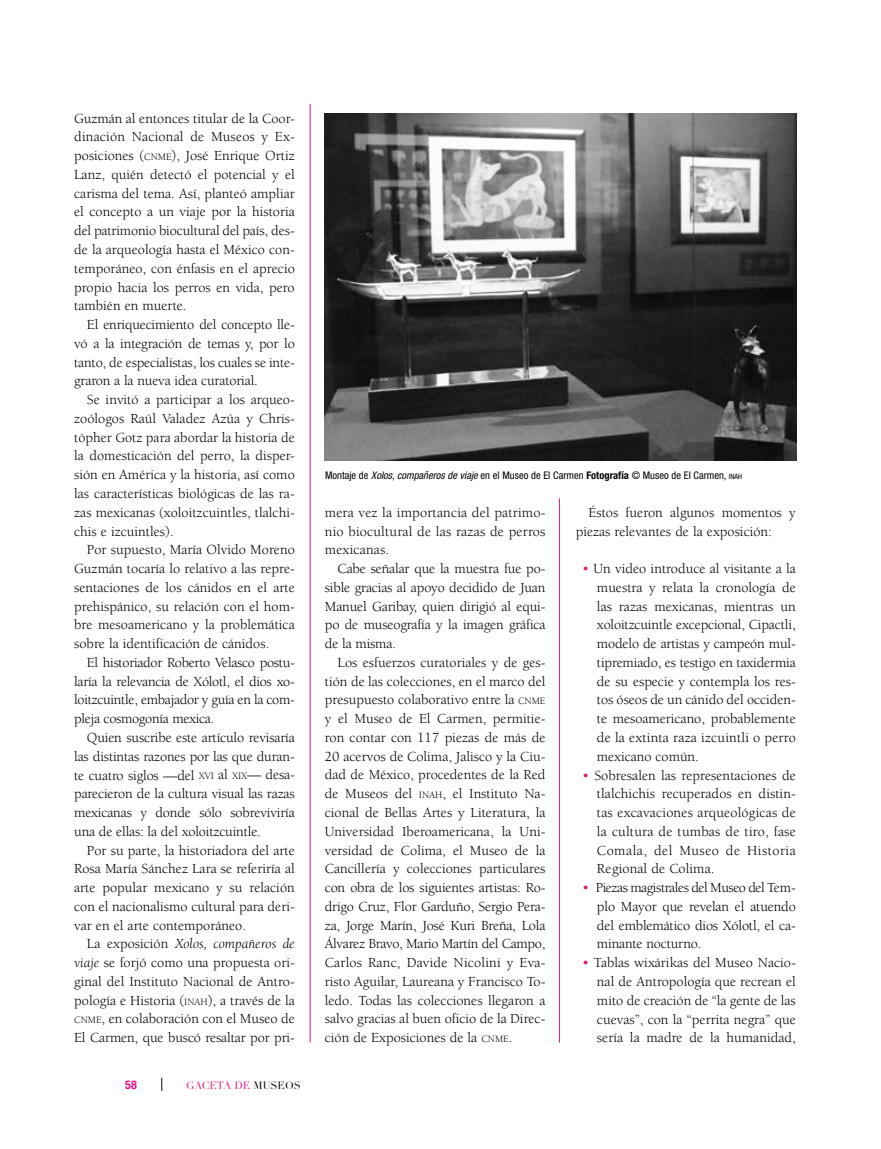
<style>
.page{position:relative;width:881px;height:1149px;background:#fff}
.page>*{position:absolute;margin:0;border:0;box-sizing:border-box;transform-origin:0 0}
.t1{font:14.25px/18.8px "Berkeley";color:#000;text-align:justify}
.t2{font:700 condensed 12px "Helvetica Neue";color:#e11383}
.t3{font:condensed 10.5px "Helvetica Neue";color:#000}
.t4{font:10.5px "Didot LH";color:#e11383}
.s1{font-size:10.05px}
.s2{font-style:italic}
.s3{font-style:inherit}
.s4{color:#000}
.s5{font-weight:700}
.s6{font-size:7.35px}
.s7{color:#e11383}
</style>
<div class="page">
<svg style="left:161px;top:1077px;width:1px;height:13px"></svg>
<hr style="left:310px;top:104px;width:1px;height:938px;background:#e11383">
<hr style="left:559px;top:498px;width:1px;height:544px;background:#e11383">
<img style="left:325px;top:113px;width:471px;height:347px">
<p class="t1" style="left:74px;top:109px;width:222px">Guzmán al entonces titular de la Coor&shy;dinación Nacional de Museos y Ex&shy;posiciones (<span class="s1">CNME</span>), José Enrique Ortiz Lanz, quién detectó el potencial y el carisma del tema. Así, planteó ampliar el concepto a un viaje por la historia del patrimonio biocultural del país, des&shy;de la arqueología hasta el México con&shy;temporáneo, con énfasis en el aprecio propio hacia los perros en vida, pero también en muerte.</p>
<p class="t1" style="left:74px;top:315px;width:222px;text-indent:13px">El enriquecimiento del concepto lle&shy;vó a la integración de temas y, por lo tanto, de especialistas, los cuales se inte&shy;graron a la nueva idea curatorial.</p>
<p class="t1" style="left:74px;top:390px;width:222px;text-indent:13px">Se invitó a participar a los arqueo&shy;zoólogos Raúl Valadez Azúa y Chris&shy;töpher Gotz para abordar la historia de la domesticación del perro, la disper&shy;sión en América y la historia, así como las características biológicas de las ra&shy;zas mexicanas (xoloitzcuintles, tlalchi&shy;chis e izcuintles).</p>
<p class="t1" style="left:74px;top:540px;width:222px;text-indent:13px">Por supuesto, María Olvido Moreno Guzmán tocaría lo relativo a las repre&shy;sentaciones de los cánidos en el arte prehispánico, su relación con el hom&shy;bre mesoamericano y la problemática sobre la identificación de cánidos.</p>
<p class="t1" style="left:74px;top:653px;width:222px;text-indent:13px">El historiador Roberto Velasco postu&shy;laría la relevancia de Xólotl, el dios xo&shy;loitzcuintle, embajador y guía en la com&shy;pleja cosmogonía mexica.</p>
<p class="t1" style="left:74px;top:728px;width:222px;text-indent:13px">Quien suscribe este artículo revisaría las distintas razones por las que duran&shy;te cuatro siglos —del <span class="s1">XVI</span> al <span class="s1">XIX</span>— desa&shy;parecieron de la cultura visual las razas mexicanas y donde sólo sobreviviría una de ellas: la del xoloitzcuintle.</p>
<p class="t1" style="left:74px;top:840px;width:222px;text-indent:13px">Por su parte, la historiadora del arte Rosa María Sánchez Lara se referiría al arte popular mexicano y su relación con el nacionalismo cultural para deri&shy;var en el arte contemporáneo.</p>
<p class="t1" style="left:74px;top:934px;width:222px;text-indent:13px">La exposición <span class="s2">Xolos, compañeros de viaje</span> se forjó como una propuesta ori&shy;ginal del Instituto Nacional de Antro&shy;pología e Historia (<span class="s1">INAH</span>), a través de la <span class="s1">CNME</span><span class="s3">,</span> en colaboración con el Museo de El Carmen, que buscó resaltar por pri-</p>
<p class="t2" style="left:125px;top:1077px;width:13px">58</p>
<p class="t4" style="left:186px;top:1078px;width:116px">GACETA DE <span class="s4">MUSEOS</span></p>
<p class="t3" style="left:325px;top:469px;width:418px">Montaje de <span class="s2">Xolos, compañeros de viaje</span> en el Museo de El Carmen <span class="s5">Fotografía</span> © Museo de El Carmen, <span class="s6">inah</span></p>
<p class="t1" style="left:325px;top:503px;width:222px">mera vez la importancia del patrimo&shy;nio biocultural de las razas de perros mexicanas.</p>
<p class="t1" style="left:325px;top:559px;width:222px;text-indent:13px">Cabe señalar que la muestra fue po&shy;sible gracias al apoyo decidido de Juan Manuel Garibay, quien dirigió al equi&shy;po de museografía y la imagen gráfica de la misma.</p>
<p class="t1" style="left:325px;top:653px;width:222px;text-indent:13px">Los esfuerzos curatoriales y de ges&shy;tión de las colecciones, en el marco del presupuesto colaborativo entre la <span class="s1">CNME </span>y el Museo de El Carmen, permitie&shy;ron contar con 117 piezas de más de 20 acervos de Colima, Jalisco y la Ciu&shy;dad de México, procedentes de la Red de Museos del <span class="s1">INAH</span>, el Instituto Na&shy;cional de Bellas Artes y Literatura, la Universidad Iberoamericana, la Uni&shy;versidad de Colima, el Museo de la Cancillería y colecciones particulares con obra de los siguientes artistas: Ro&shy;drigo Cruz, Flor Garduño, Sergio Pera&shy;za, Jorge Marín, José Kuri Breña, Lola Álvarez Bravo, Mario Martín del Campo, Carlos Ranc, Davide Nicolini y Eva&shy;risto Aguilar, Laureana y Francisco To&shy;ledo. Todas las colecciones llegaron a salvo gracias al buen oficio de la Direc&shy;ción de Exposiciones de la <span class="s1">CNME</span>.</p>
<p class="t1" style="left:575px;top:503px;width:221px;text-indent:13px">Éstos fueron algunos momentos y piezas relevantes de la exposición:</p>
<p class="t1" style="left:596px;top:559px;width:200px;text-indent:-15px"><span class="s7">•</span> Un video introduce al visitante a la muestra y relata la cronología de las razas mexicanas, mientras un xoloitzcuintle excepcional, Cipactli, modelo de artistas y campeón mul&shy;tipremiado, es testigo en taxidermia de su especie y contempla los res&shy;tos óseos de un cánido del occiden&shy;te mesoamericano, probablemente de la extinta raza izcuintli o perro mexicano común.</p>
<p class="t1" style="left:596px;top:765px;width:200px;text-indent:-15px"><span class="s7">•</span> Sobresalen las representaciones de tlalchichis recuperados en distin&shy;tas excavaciones arqueológicas de la cultura de tumbas de tiro, fase Comala, del Museo de Historia Regional de Colima.</p>
<p class="t1" style="left:596px;top:878px;width:200px;text-indent:-15px"><span class="s7">•</span> Piezas magistrales del Museo del Tem&shy;plo Mayor que revelan el atuendo del emblemático dios Xólotl, el ca&shy;minante nocturno.</p>
<p class="t1" style="left:596px;top:953px;width:200px;text-indent:-15px"><span class="s7">•</span> Tablas wixárikas del Museo Nacio&shy;nal de Antropología que recrean el mito de creación de “la gente de las cuevas”, con la “perrita negra” que sería la madre de la humanidad,</p>
</div>
